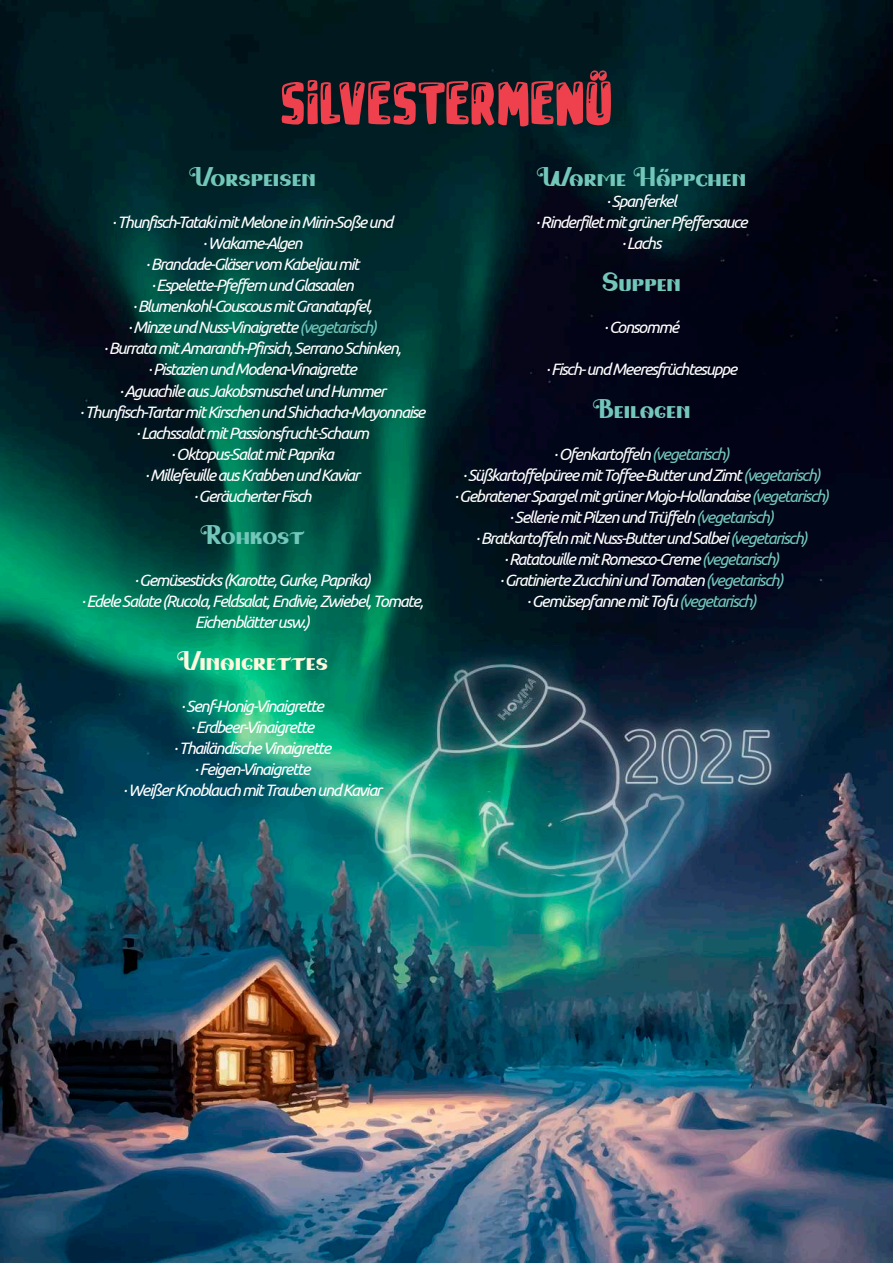
<style>
.page{position:relative;width:893px;height:1263px;background:#fff}
.page>*{position:absolute;margin:0;border:0;box-sizing:border-box;transform-origin:0 0}
.t1{font:57px "Youtube Star";color:#ee414d}
.t2{font:30px "Love Fairy";color:#73c7ba}
.t3{font:30px "Love Fairy";color:#fef8df}
.t4{font:italic 16.5px/21px "Ubuntu";letter-spacing:-.08em;color:#fff;text-align:center}
.s1{color:#73c7ba}
</style>
<div class="page">
<img style="left:0;top:0;width:893px;height:1263px">
<h1 class="t1" style="left:281px;top:70px;width:334px">SILVESTERMENÜ</h1>
<h2 class="t2" style="left:189px;top:159px;width:128px">Vorspeisen</h2>
<p class="t4" style="left:79px;top:212px;width:348px">· Thunfisch-Tataki mit Melone in Mirin-Soße und<br>· Wakame-Algen<br>· Brandade-Gläser vom Kabeljau mit<br>· Espelette-Pfeffern und Glasaalen<br>· Blumenkohl-Couscous mit Granatapfel,<br>· Minze und Nuss-Vinaigrette <span class="s1">(vegetarisch)<br></span>· Burrata mit Amaranth-Pfirsich, Serrano Schinken,<br>· Pistazien und Modena-Vinaigrette<br>· Aguachile aus Jakobsmuschel und Hummer<br>· Thunfisch-Tartar mit Kirschen und Shichacha-Mayonnaise · Lachssalat mit Passionsfrucht-Schaum<br>· Oktopus-Salat mit Paprika<br>· Millefeuille aus Krabben und Kaviar<br>· Geräucherter Fisch</p>
<h2 class="t2" style="left:201px;top:516px;width:105px">Rohkost</h2>
<p class="t4" style="left:81px;top:569px;width:344px">· Gemüsesticks (Karotte, Gurke, Paprika)<br>· Edele Salate (Rucola, Feldsalat, Endivie, Zwiebel, Tomate,<br>Eichenblätter usw.)</p>
<h2 class="t3" style="left:177px;top:642px;width:152px">Vinaigrettes</h2>
<p class="t4" style="left:123px;top:695px;width:261px">· Senf-Honig-Vinaigrette<br>· Erdbeer-Vinaigrette<br>· Thailändische Vinaigrette<br>· Feigen-Vinaigrette<br>· Weißer Knoblauch mit Trauben und Kaviar</p>
<h2 class="t2" style="left:537px;top:159px;width:211px">Warme Häppchen</h2>
<p class="t4" style="left:535px;top:191px;width:214px">· Spanferkel<br>· Rinderfilet mit grüner Pfeffersauce · Lachs</p>
<h2 class="t2" style="left:602px;top:264px;width:80px">Suppen</h2>
<p class="t4" style="left:604px;top:317px;width:77px">· Consommé</p>
<p class="t4" style="left:546px;top:359px;width:193px">· Fisch- und Meeresfrüchtesuppe</p>
<h2 class="t2" style="left:593px;top:390px;width:99px">Beilagen</h2>
<p class="t4" style="left:454px;top:443px;width:377px">· Ofenkartoffeln <span class="s1">(vegetarisch)<br></span>· Süßkartoffelpüree mit Toffee-Butter und Zimt <span class="s1">(vegetarisch)<br></span>· Gebratener Spargel mit grüner Mojo-Hollandaise <span class="s1">(vegetarisch) </span>· Sellerie mit Pilzen und Trüffeln <span class="s1">(vegetarisch)<br></span>· Bratkartoffeln mit Nuss-Butter und Salbei <span class="s1">(vegetarisch)<br></span>· Ratatouille mit Romesco-Creme <span class="s1">(vegetarisch)<br></span>· Gratinierte Zucchini und Tomaten <span class="s1">(vegetarisch)<br></span>· Gemüsepfanne mit Tofu <span class="s1">(vegetarisch)</span></p>
</div>
